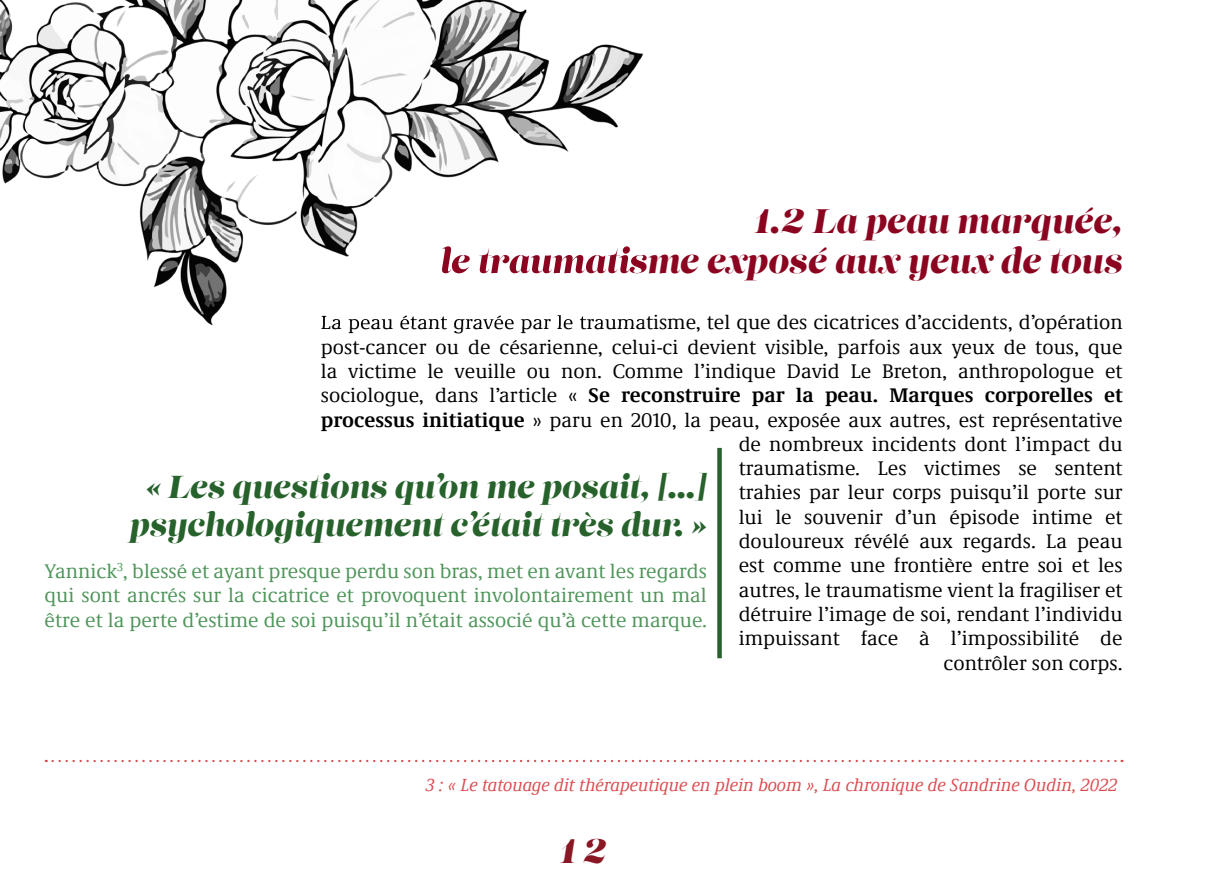
<style>
.page{position:relative;width:1212px;height:893px;background:#fff}
.page>*{position:absolute;margin:0;border:0;box-sizing:border-box;transform-origin:0 0}
.t1{font:italic 33.75px/40.5px "Lust";color:#8b0520;text-align:right}
.t2{font:italic 33.75px "Lust";color:#8a1724}
.t3{font:italic 31.5px/37.8px "Lust";color:#27622c;text-align:center}
.t4{font:20.25px/24.3px "Demos Next Pro";color:#000;text-align:right}
.t5{font:20.25px/24.3px "Demos Next Pro";color:#4e9559;text-align:justify}
.t6{font:italic 18px "Demos Next Pro";color:#db4c50}
.s1{font-weight:700}
</style>
<div class="page">
<svg style="left:53px;top:760px;width:1069px;height:2px"></svg>
<div style="left:717px;top:448px;width:5px;height:210px;background:#27622c"></div>
<img style="left:0;top:0;width:643px;height:325px">
<img style="left:442px;top:246px;width:201px;height:35px">
<img style="left:322px;top:315px;width:321px;height:10px">
<h1 class="t1" style="left:440px;top:202px;width:684px">1.2 La peau marquée,<br>le traumatisme exposé aux yeux de tous</h1>
<p class="t4" style="left:321px;top:309px;width:803px">La peau étant gravée par le traumatisme, tel que des cicatrices d’accidents, d’opération post-cancer ou de césarienne, celui-ci devient visible, parfois aux yeux de tous, que la victime le veuille ou non. Comme l’indique David Le Breton, anthropologue et sociologue, dans l’article « <span class="s1">Se reconstruire par la peau. Marques corporelles et processus initiatique</span> » paru en 2010, la peau, exposée aux autres, est représentative de nombreux incidents dont l’impact du<br>traumatisme. Les victimes se sentent<br>trahies par leur corps puisqu’il porte sur<br>lui le souvenir d’un épisode intime et<br>douloureux révélé aux regards. La peau<br>est comme une frontière entre soi et les<br>autres, le traumatisme vient la fragiliser et<br>détruire l’image de soi, rendant l’individu<br>impuissant face à l’impossibilité de<br>contrôler son corps.</p>
<h2 class="t3" style="left:130px;top:470px;width:580px">« Les questions qu’on me posait, […] psychologiquement c’était très dur. »</h2>
<p class="t5" style="left:45px;top:558px;width:664px">Yannick<sup>3</sup>, blessé et ayant presque perdu son bras, met en avant les regards qui sont ancrés sur la cicatrice et provoquent involontairement un mal être et la perte d’estime de soi puisqu’il n’était associé qu’à cette marque.</p>
<p class="t6" style="left:426px;top:773px;width:693px">3 : « Le tatouage dit thérapeutique en plein boom », La chronique de Sandrine Oudin, 2022</p>
<h1 class="t2" style="left:561px;top:829px;width:47px">12</h1>
</div>
